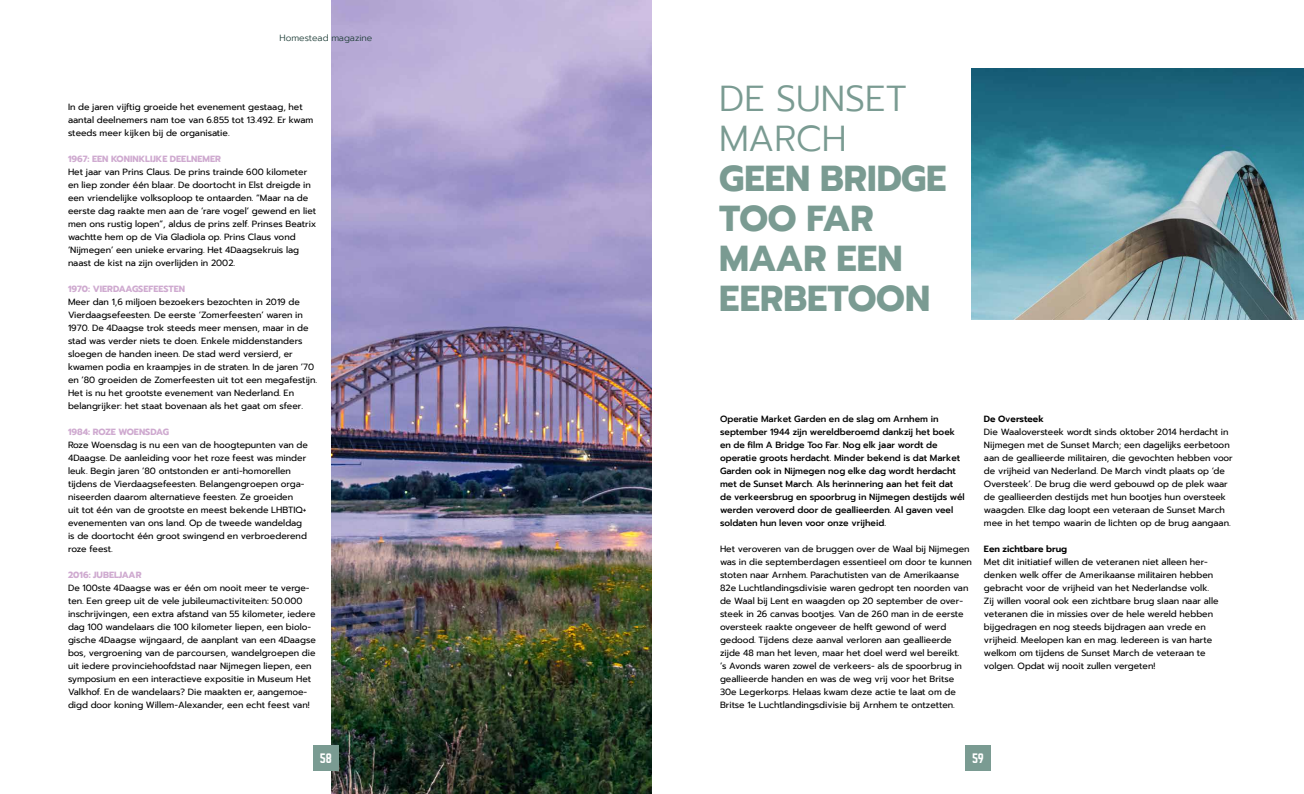
<style>
.page{position:relative;width:1304px;height:794px;background:#fff}
.page>*{position:absolute;margin:0;border:0;box-sizing:border-box;transform-origin:0 0}
.t1{font:700 36px/40px "Prompt";color:#7a9b92}
.t2{font:300 36px/40px "Prompt";color:#7a9b92}
.t3{font:12px "Norwester";color:#fff}
.t4{font:9px/13px "Prompt";color:#000}
.t5{font:500 9px/13px "Prompt";color:#000}
.t6{font:700 9px "Prompt";color:#cfaad0}
.t7{font:600 9px "Prompt";color:#000}
.t8{font:300 9px "Prompt";color:#203f39}
</style>
<div class="page">
<img style="left:332px;top:0;width:320px;height:794px">
<img style="left:972px;top:68px;width:332px;height:251px">
<div style="left:313px;top:745px;width:26px;height:25px;background:#7a9b92"></div>
<div style="left:965px;top:745px;width:26px;height:25px;background:#7a9b92"></div>
<p class="t8" style="left:280px;top:32px;width:94px">Homestead magazine</p>
<p class="t4" style="left:68px;top:100px;width:247px">In de jaren vijftig groeide het evenement gestaag, het aantal deelnemers nam toe van 6.855 tot 13.492. Er kwam steeds meer kijken bij de organisatie.</p>
<p class="t6" style="left:68px;top:152px;width:154px">1967: EEN KONINKLIJKE DEELNEMER</p>
<p class="t4" style="left:68px;top:165px;width:250px">Het jaar van Prins Claus. De prins trainde 600 kilometer en liep zonder één blaar. De doortocht in Elst dreigde in een vriendelijke volksoploop te ontaarden. “Maar na de eerste dag raakte men aan de ‘rare vogel’ gewend en liet men ons rustig lopen”, aldus de prins zelf. Prinses Beatrix wachtte hem op de Via Gladiola op. Prins Claus vond ‘Nijmegen’ een unieke ervaring. Het 4Daagsekruis lag naast de kist na zijn overlijden in 2002.</p>
<p class="t6" style="left:68px;top:282px;width:119px">1970: VIERDAAGSEFEESTEN</p>
<p class="t4" style="left:68px;top:295px;width:251px">Meer dan 1,6 miljoen bezoekers bezochten in 2019 de Vierdaagsefeesten. De eerste ‘Zomerfeesten’ waren in 1970. De 4Daagse trok steeds meer mensen, maar in de stad was verder niets te doen. Enkele middenstanders sloegen de handen ineen. De stad werd versierd, er kwamen podia en kraampjes in de straten. In de jaren ’70 en ’80 groeiden de Zomerfeesten uit tot een megafestijn.<br>Het is nu het grootste evenement van Nederland. En belangrijker: het staat bovenaan als het gaat om sfeer.</p>
<p class="t6" style="left:68px;top:425px;width:102px">1984: ROZE WOENSDAG</p>
<p class="t4" style="left:68px;top:438px;width:242px">Roze Woensdag is nu een van de hoogtepunten van de 4Daagse. De aanleiding voor het roze feest was minder leuk. Begin jaren ’80 ontstonden er anti-homorellen tijdens de Vierdaagsefeesten. Belangengroepen orga&shy;niseerden daarom alternatieve feesten. Ze groeiden<br>uit tot één van de grootste en meest bekende LHBTIQ+ evenementen van ons land. Op de tweede wandeldag is de doortocht één groot swingend en verbroederend roze feest.</p>
<p class="t6" style="left:68px;top:568px;width:75px">2016: JUBELJAAR</p>
<p class="t4" style="left:68px;top:581px;width:249px">De 100ste 4Daagse was er één om nooit meer te verge&shy;ten. Een greep uit de vele jubileumactiviteiten: 50.000 inschrijvingen, een extra afstand van 55 kilometer, iedere dag 100 wandelaars die 100 kilometer liepen, een biolo&shy;gische 4Daagse wijngaard, de aanplant van een 4Daagse bos, vergroening van de parcoursen, wandelgroepen die uit iedere provinciehoofdstad naar Nijmegen liepen, een symposium en een interactieve expositie in Museum Het Valkhof. En de wandelaars? Die maakten er, aangemoe&shy;digd door koning Willem-Alexander, een echt feest van!</p>
<h1 class="t2" style="left:719px;top:78px;width:189px">DE SUNSET<br>MARCH</h1>
<h1 class="t1" style="left:719px;top:158px;width:229px">GEEN BRIDGE<br>TOO FAR<br>MAAR EEN<br>EERBETOON</h1>
<p class="t5" style="left:720px;top:412px;width:246px">Operatie Market Garden en de slag om Arnhem in september 1944 zijn wereldberoemd dankzij het boek en de film A Bridge Too Far. Nog elk jaar wordt de operatie groots herdacht. Minder bekend is dat Market Garden ook in Nijmegen nog elke dag wordt herdacht met de Sunset March. Als herinnering aan het feit dat de verkeersbrug en spoorbrug in Nijmegen destijds wél werden veroverd door de geallieerden. Al gaven veel soldaten hun leven voor onze vrijheid.</p>
<p class="t4" style="left:720px;top:542px;width:253px">Het veroveren van de bruggen over de Waal bij Nijmegen was in die septemberdagen essentieel om door te kunnen stoten naar Arnhem. Parachutisten van de Amerikaanse 82e Luchtlandingsdivisie waren gedropt ten noorden van de Waal bij Lent en waagden op 20 september de over&shy;steek in 26 canvas bootjes. Van de 260 man in de eerste oversteek raakte ongeveer de helft gewond of werd gedood. Tijdens deze aanval verloren aan geallieerde zijde 48 man het leven, maar het doel werd wel bereikt.<br>’s Avonds waren zowel de verkeers- als de spoorbrug in geallieerde handen en was de weg vrij voor het Britse 30e Legerkorps. Helaas kwam deze actie te laat om de Britse 1e Luchtlandingsdivisie bij Arnhem te ontzetten.</p>
<p class="t7" style="left:984px;top:412px;width:61px">De Oversteek</p>
<p class="t4" style="left:984px;top:425px;width:250px">Die Waaloversteek wordt sinds oktober 2014 herdacht in Nijmegen met de Sunset March; een dagelijks eerbetoon aan de geallieerde militairen, die gevochten hebben voor de vrijheid van Nederland. De March vindt plaats op ‘de Oversteek’. De brug die werd gebouwd op de plek waar de geallieerden destijds met hun bootjes hun oversteek waagden. Elke dag loopt een veteraan de Sunset March mee in het tempo waarin de lichten op de brug aangaan.</p>
<p class="t7" style="left:984px;top:542px;width:85px">Een zichtbare brug</p>
<p class="t4" style="left:984px;top:555px;width:236px">Met dit initiatief willen de veteranen niet alleen her&shy;denken welk offer de Amerikaanse militairen hebben gebracht voor de vrijheid van het Nederlandse volk.<br>Zij willen vooral ook een zichtbare brug slaan naar alle veteranen die in missies over de hele wereld hebben bijgedragen en nog steeds bijdragen aan vrede en vrijheid. Meelopen kan en mag. Iedereen is van harte welkom om tijdens de Sunset March de veteraan te volgen. Opdat wij nooit zullen vergeten!</p>
<h2 class="t3" style="left:320px;top:753px;width:14px">58</h2>
<h2 class="t3" style="left:972px;top:753px;width:13px">59</h2>
</div>
